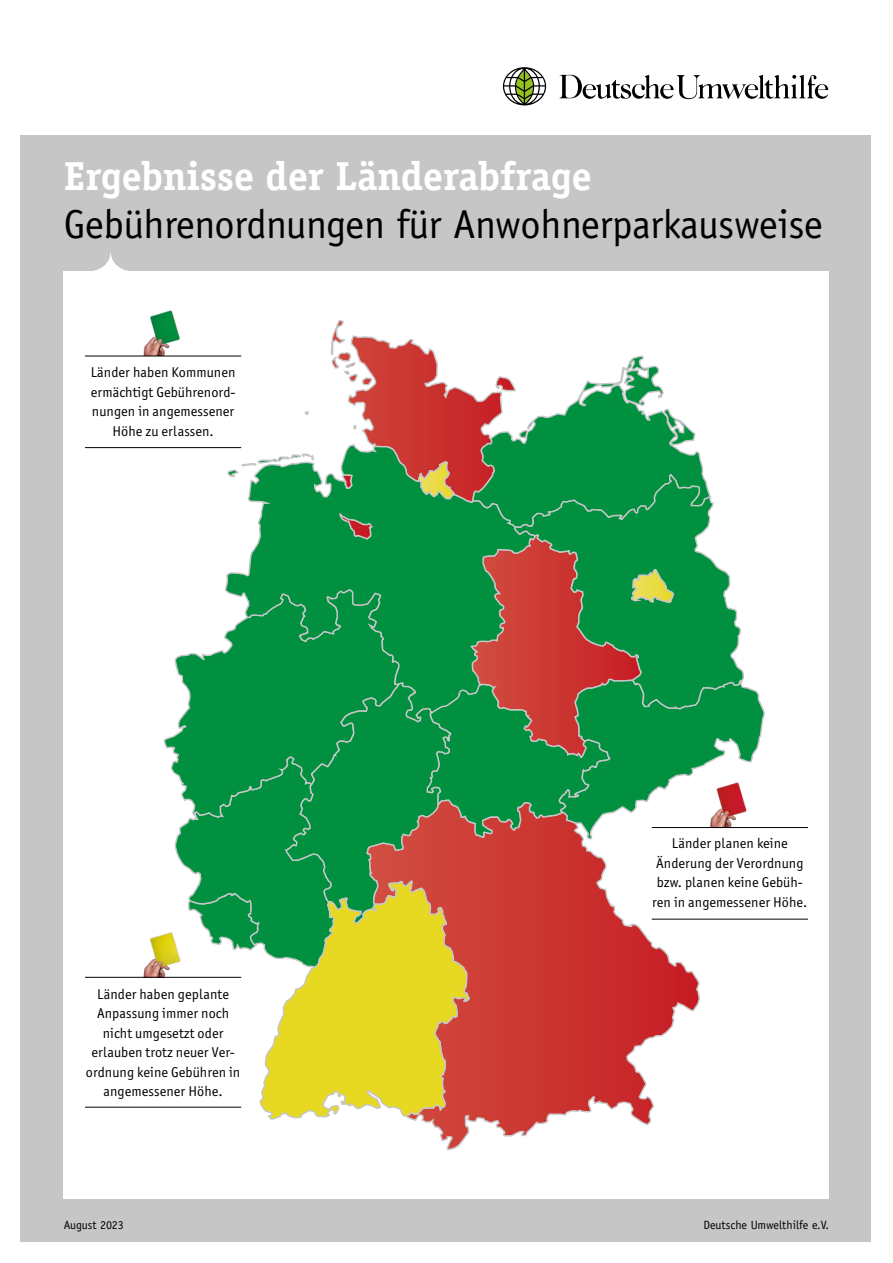
<style>
.page{position:relative;width:893px;height:1263px;background:#fff}
.page>*{position:absolute;margin:0;border:0;box-sizing:border-box;transform-origin:0 0}
.t1{font:40.5px "Officina Sans";letter-spacing:-.005em;color:#000}
.t2{font:700 40.5px "Officina Serif";letter-spacing:-.005em;color:#fff}
.t3{font:14.25px/19.5px "Officina Sans ITC Pro";letter-spacing:.005em;color:#000;text-align:center}
.t4{font:12px "Officina Sans";color:#000}
</style>
<div class="page">
<div style="left:20px;top:135px;width:851px;height:1107px;background:#c6c6c6"></div>
<svg style="left:560px;top:75px;width:268px;height:25px"></svg>
<svg style="left:503px;top:67px;width:43px;height:38px"></svg>
<div style="left:64px;top:271px;width:765px;height:928px;background:#fff"></div>
<svg style="left:93px;top:252px;width:36px;height:19px"></svg>
<svg style="left:174px;top:320px;width:591px;height:788px"></svg>
<svg style="left:365px;top:799px;width:336px;height:351px"></svg>
<svg style="left:259px;top:868px;width:212px;height:256px;background:#c3bb44"></svg>
<img style="left:139px;top:932px;width:48px;height:45px">
<hr style="left:85px;top:977px;width:156px;height:1px;background:#000">
<hr style="left:85px;top:1107px;width:156px;height:1px;background:#000">
<img style="left:707px;top:782px;width:46px;height:45px">
<hr style="left:652px;top:827px;width:156px;height:1px;background:#000">
<hr style="left:652px;top:919px;width:156px;height:1px;background:#000">
<img style="left:143px;top:310px;width:43px;height:45px">
<hr style="left:85px;top:356px;width:156px;height:1px;background:#000">
<hr style="left:85px;top:447px;width:156px;height:1px;background:#000">
<h1 class="t2" style="left:64px;top:151px;width:529px">Ergebnisse der Länderabfrage</h1>
<h1 class="t1" style="left:64px;top:201px;width:761px">Gebührenordnungen für Anwohnerparkausweise</h1>
<p class="t3" style="left:91px;top:363px;width:146px">Länder haben Kommunen ermächtigt Gebührenord&shy;nungen in angemessener<br>Höhe zu erlassen.</p>
<p class="t3" style="left:86px;top:984px;width:156px">Länder haben geplante<br>Anpassung immer noch nicht umgesetzt oder erlauben trotz neuer Ver&shy;ordnung keine Gebühren in angemessener Höhe.</p>
<p class="t3" style="left:652px;top:834px;width:157px">Länder planen keine<br>Änderung der Verordnung bzw. planen keine Gebüh&shy;ren in angemessener Höhe.</p>
<p class="t4" style="left:64px;top:1218px;width:62px">August 2023</p>
<p class="t4" style="left:703px;top:1218px;width:127px">Deutsche Umwelthilfe e.V.</p>
</div>
